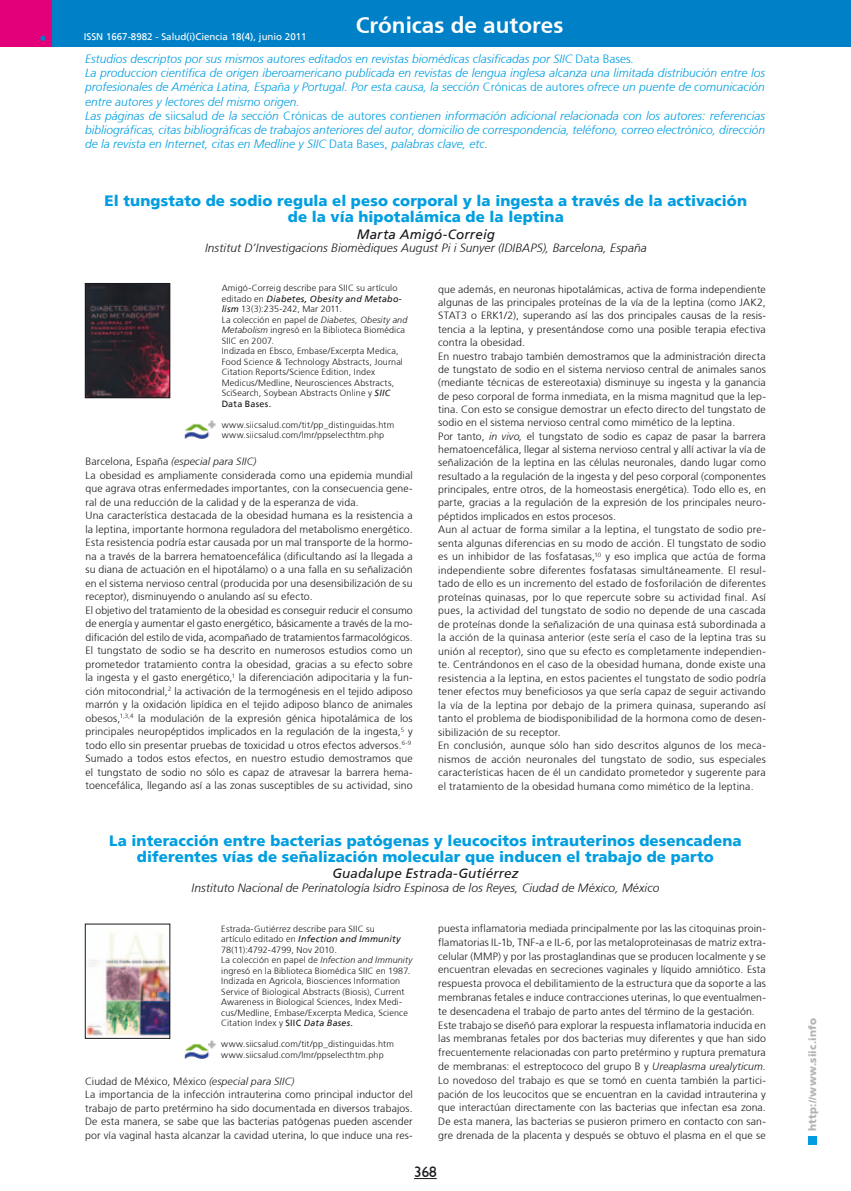
<style>
.page{position:relative;width:851px;height:1191px;background:#fff}
.page>*{position:absolute;margin:0;border:0;box-sizing:border-box;transform-origin:0 0}
.t1{font:700 22.5px "Frutiger";color:#fff}
.t2{font:900 15px/16.2px "Frutiger";letter-spacing:.005em;color:#009ee0;text-align:center}
.t3{font:15px "Humanist 521 BT";color:#1a171c}
.t4{font:italic 13.5px "Frutiger";letter-spacing:.005em;color:#1a171c}
.t5{font:italic 13.5px "Frutiger";letter-spacing:.01em;color:#1a171c}
.t6{font:italic 300 12px/14.2px "Frutiger";color:#009ee0}
.t7{font:italic 300 12px "Frutiger";letter-spacing:.01em;color:#1a171c}
.t8{font:300 10.5px/13.5px "Frutiger";letter-spacing:.015em;color:#1a171c}
.t9{font:900 10.5px "Frutiger";letter-spacing:.015em;color:#b1b3b4}
.t10{font:9.75px "Frutiger";color:#fff}
.t11{font:300 9px/10.5px "Frutiger";letter-spacing:.015em;color:#1a171c}
.s1{font-style:normal}
.s2{font-weight:400;font-style:italic}
.s3{font-style:italic}
.s4{font-weight:400}
</style>
<div class="page">
<svg style="left:414px;top:1178px;width:23px;height:1px"></svg>
<div style="left:808px;top:1135px;width:8px;height:9px;background:#009ee0"></div>
<div style="left:0;top:0;width:850px;height:47px;background:#0081c7"></div>
<div style="left:0;top:0;width:51px;height:47px;background:#e2007a"></div>
<svg style="left:40px;top:36px;width:5px;height:5px"></svg>
<img style="left:87px;top:285px;width:81px;height:111px">
<div style="left:85px;top:283px;width:85px;height:115px;border:1px solid #1a171c"></div>
<img style="left:185px;top:420px;width:30px;height:18px">
<img style="left:87px;top:932px;width:81px;height:104px">
<div style="left:85px;top:924px;width:85px;height:114px;border:1px solid #1a171c"></div>
<img style="left:185px;top:1040px;width:30px;height:18px">
<h1 class="t1" style="left:355px;top:12px;width:209px">Crónicas de autores</h1>
<p class="t6" style="left:85px;top:51px;width:681px">Estudios descriptos por sus mismos autores editados en revistas biomédicas clasificadas por SIIC <span class="s1">Data Bases</span>.<br>La produccion científica de origen iberoamericano publicada en revistas de lengua inglesa alcanza una limitada distribución entre los profesionales de América Latina, España y Portugal. Por esta causa, la sección <span class="s1">Crónicas de autores</span> ofrece un puente de comunicación entre autores y lectores del mismo origen.<br>Las páginas de <span class="s1">siicsalud</span> de la sección <span class="s1">Crónicas de autores</span> contienen información adicional relacionada con los autores: referencias bibliográficas, citas bibliográficas de trabajos anteriores del autor, domicilio de correspondencia, teléfono, correo electrónico, dirección de la revista en Internet, citas en Medline y SIIC <span class="s1">Data Bases,</span> palabras clave, etc.</p>
<p class="t10" style="left:84px;top:31px;width:224px">ISSN 1667-8982 - Salud(i)Ciencia 18(4), junio 2011</p>
<h2 class="t2" style="left:105px;top:193px;width:644px">El tungstato de sodio regula el peso corporal y la ingesta a través de la activación de la vía hipotalámica de la leptina</h2>
<p class="t5" style="left:357px;top:226px;width:140px">Marta Amigó-Correig</p>
<p class="t7" style="left:205px;top:241px;width:443px">Institut D’Investigacions Biomèdiques August Pi i Sunyer (IDIBAPS), Barcelona, España</p>
<p class="t11" style="left:222px;top:283px;width:187px">Amigó-Correig describe para SIIC su artículo editado en <span class="s2">Diabetes, Obesity and Metabo&shy;lism</span> 13(3):235-242, Mar 2011.<br>La colección en papel de <span class="s3">Diabetes, Obesity and Metabolism</span> ingresó en la Biblioteca Biomédica SIIC en 2007.<br>Indizada en Ebsco, Embase/Excerpta Medica, Food Science &amp; Technology Abstracts, Journal Citation Reports/Science Edition, Index Medicus/Medline, Neurosciences Abstracts, SciSearch, Soybean Abstracts Online y <span class="s2">SIIC </span><span class="s4">Data Bases.</span></p>
<p class="t11" style="left:222px;top:419px;width:174px">www.siicsalud.com/tit/pp_distinguidas.htm www.siicsalud.com/lmr/ppselecthtm.php</p>
<p class="t8" style="left:85px;top:455px;width:329px">Barcelona, España <span class="s3">(especial para SIIC)<br></span>La obesidad es ampliamente considerada como una epidemia mundial que agrava otras enfermedades importantes, con la consecuencia gene&shy;ral de una reducción de la calidad y de la esperanza de vida.<br>Una característica destacada de la obesidad humana es la resistencia a la leptina, importante hormona reguladora del metabolismo energético.<br>Esta resistencia podría estar causada por un mal transporte de la hormo&shy;na a través de la barrera hematoencefálica (dificultando así la llegada a su diana de actuación en el hipotálamo) o a una falla en su señalización en el sistema nervioso central (producida por una desensibilización de su receptor), disminuyendo o anulando así su efecto.<br>El objetivo del tratamiento de la obesidad es conseguir reducir el consumo de energía y aumentar el gasto energético, básicamente a través de la mo&shy;dificación del estilo de vida, acompañado de tratamientos farmacológicos.<br>El tungstato de sodio se ha descrito en numerosos estudios como un prometedor tratamiento contra la obesidad, gracias a su efecto sobre la ingesta y el gasto energético,<sup>1</sup> la diferenciación adipocitaria y la fun&shy;ción mitocondrial,<sup>2</sup> la activación de la termogénesis en el tejido adiposo marrón y la oxidación lipídica en el tejido adiposo blanco de animales obesos,<sup>1,3,4</sup> la modulación de la expresión génica hipotalámica de los principales neuropéptidos implicados en la regulación de la ingesta,<sup>5</sup> y todo ello sin presentar pruebas de toxicidad u otros efectos adversos.<sup>6-9<br></sup>Sumado a todos estos efectos, en nuestro estudio demostramos que el tungstato de sodio no sólo es capaz de atravesar la barrera hema&shy;toencefálica, llegando así a las zonas susceptibles de su actividad, sino</p>
<p class="t8" style="left:438px;top:282px;width:329px">que además, en neuronas hipotalámicas, activa de forma independiente algunas de las principales proteínas de la vía de la leptina (como JAK2, STAT3 o ERK1/2), superando así las dos principales causas de la resis&shy;tencia a la leptina, y presentándose como una posible terapia efectiva contra la obesidad.<br>En nuestro trabajo también demostramos que la administración directa de tungstato de sodio en el sistema nervioso central de animales sanos (mediante técnicas de estereotaxia) disminuye su ingesta y la ganancia de peso corporal de forma inmediata, en la misma magnitud que la lep&shy;tina. Con esto se consigue demostrar un efecto directo del tungstato de sodio en el sistema nervioso central como mimético de la leptina.<br>Por tanto, <span class="s3">in vivo,</span> el tungstato de sodio es capaz de pasar la barrera hematoencefálica, llegar al sistema nervioso central y allí activar la vía de señalización de la leptina en las células neuronales, dando lugar como resultado a la regulación de la ingesta y del peso corporal (componentes principales, entre otros, de la homeostasis energética). Todo ello es, en parte, gracias a la regulación de la expresión de los principales neuro&shy;péptidos implicados en estos procesos.<br>Aun al actuar de forma similar a la leptina, el tungstato de sodio pre&shy;senta algunas diferencias en su modo de acción. El tungstato de sodio es un inhibidor de las fosfatasas,<sup>10</sup> y eso implica que actúa de forma independiente sobre diferentes fosfatasas simultáneamente. El resul&shy;tado de ello es un incremento del estado de fosforilación de diferentes proteínas quinasas, por lo que repercute sobre su actividad final. Así pues, la actividad del tungstato de sodio no depende de una cascada de proteínas donde la señalización de una quinasa está subordinada a la acción de la quinasa anterior (este sería el caso de la leptina tras su unión al receptor), sino que su efecto es completamente independien&shy;te. Centrándonos en el caso de la obesidad humana, donde existe una resistencia a la leptina, en estos pacientes el tungstato de sodio podría tener efectos muy beneficiosos ya que sería capaz de seguir activando la vía de la leptina por debajo de la primera quinasa, superando así tanto el problema de biodisponibilidad de la hormona como de desen&shy;sibilización de su receptor.<br>En conclusión, aunque sólo han sido descritos algunos de los meca&shy;nismos de acción neuronales del tungstato de sodio, sus especiales características hacen de él un candidato prometedor y sugerente para el tratamiento de la obesidad humana como mimético de la leptina.</p>
<h2 class="t2" style="left:109px;top:832px;width:634px">La interacción entre bacterias patógenas y leucocitos intrauterinos desencadena diferentes vías de señalización molecular que inducen el trabajo de parto</h2>
<p class="t4" style="left:332px;top:865px;width:188px">Guadalupe Estrada-Gutiérrez</p>
<p class="t7" style="left:191px;top:880px;width:469px">Instituto Nacional de Perinatología Isidro Espinosa de los Reyes, Ciudad de México, México</p>
<p class="t11" style="left:221px;top:923px;width:193px">Estrada-Gutiérrez describe para SIIC su<br>artículo editado en <span class="s2">Infection and Immunity </span>78(11):4792-4799, Nov 2010.<br>La colección en papel de <span class="s3">Infection and Immunity </span>ingresó en la Biblioteca Biomédica SIIC en 1987.<br>Indizada en Agricola, Biosciences Information Service of Biological Abstracts (Biosis), Current Awareness in Biological Sciences, Index Medi&shy;cus/Medline, Embase/Excerpta Medica, Science Citation Index y <span class="s4">SIIC</span> <span class="s2">Data Bases.</span></p>
<p class="t11" style="left:221px;top:1039px;width:174px">www.siicsalud.com/tit/pp_distinguidas.htm www.siicsalud.com/lmr/ppselecthtm.php</p>
<p class="t8" style="left:85px;top:1074px;width:329px">Ciudad de México, México <span class="s3">(especial para SIIC)<br></span>La importancia de la infección intrauterina como principal inductor del trabajo de parto pretérmino ha sido documentada en diversos trabajos.<br>De esta manera, se sabe que las bacterias patógenas pueden ascender por vía vaginal hasta alcanzar la cavidad uterina, lo que induce una res-</p>
<p class="t8" style="left:438px;top:921px;width:329px">puesta inflamatoria mediada principalmente por las las citoquinas proin&shy;flamatorias IL-1b, TNF-a e IL-6, por las metaloproteinasas de matriz extra&shy;celular (MMP) y por las prostaglandinas que se producen localmente y se encuentran elevadas en secreciones vaginales y líquido amniótico. Esta respuesta provoca el debilitamiento de la estructura que da soporte a las membranas fetales e induce contracciones uterinas, lo que eventualmen&shy;te desencadena el trabajo de parto antes del término de la gestación.<br>Este trabajo se diseñó para explorar la respuesta inflamatoria inducida en las membranas fetales por dos bacterias muy diferentes y que han sido frecuentemente relacionadas con parto pretérmino y ruptura prematura de membranas: el estreptococo del grupo B y <span class="s3">Ureaplasma urealyticum.<br></span>Lo novedoso del trabajo es que se tomó en cuenta también la partici&shy;pación de los leucocitos que se encuentran en la cavidad intrauterina y que interactúan directamente con las bacterias que infectan esa zona.<br>De esta manera, las bacterias se pusieron primero en contacto con san&shy;gre drenada de la placenta y después se obtuvo el plasma en el que se</p>
<h2 class="t3" style="left:414px;top:1162px;width:24px">368</h2>
<p class="t9" style="left:806px;top:1130px;width:114px;rotate:-90deg">http://www.siic.info</p>
</div>
